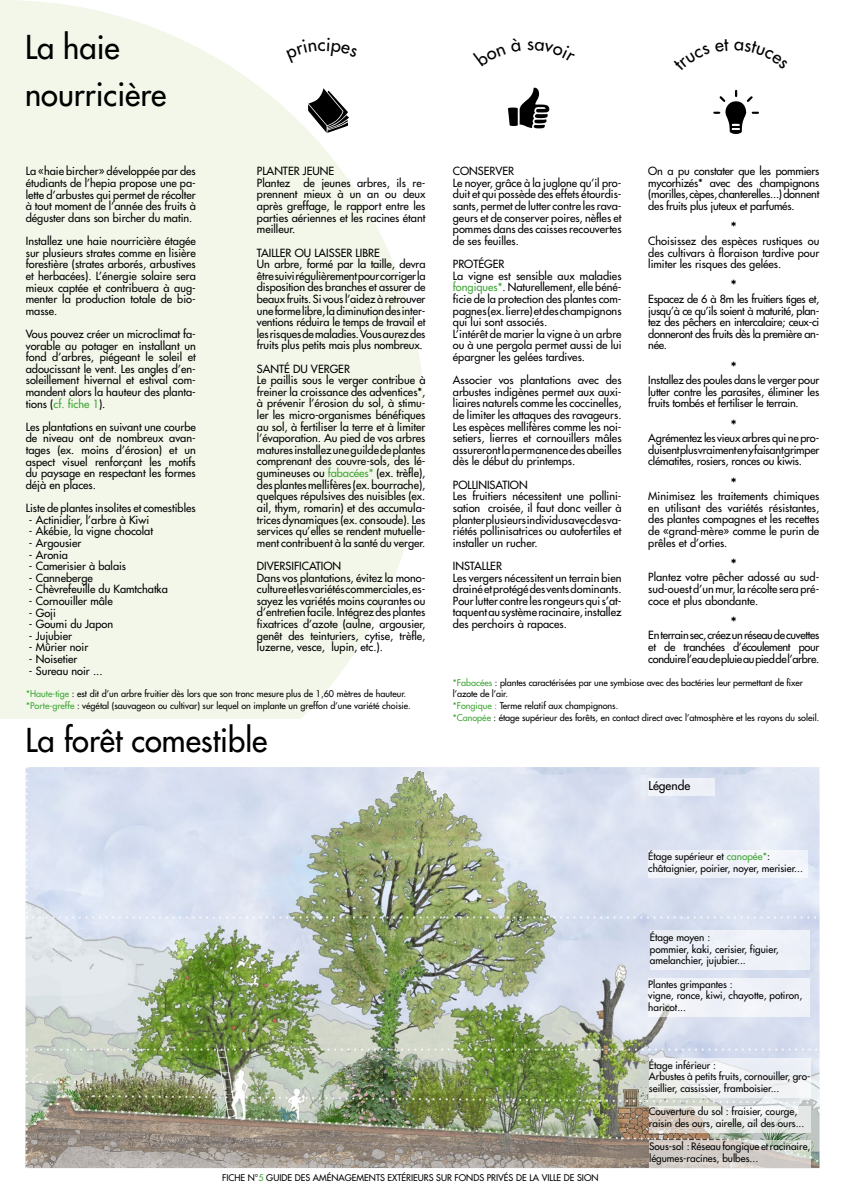
<style>
.page{position:relative;width:842px;height:1191px;background:#fff}
.page>*{position:absolute;margin:0;border:0;box-sizing:border-box;transform-origin:0 0}
.t1{font:32px/46.4px "Futura";color:#000}
.t2{font:15px "Futura";color:#000}
.t3{font:12px "Futura";color:#000}
.t4{font:11px/11.6px "Futura";color:#000;text-align:justify}
.t5{font:10px/11.6px "Futura";color:#000}
.t6{font:9px/11.6px "Futura";color:#000}
.s1{color:#3fa535}
.s2{color:#010202}
</style>
<div class="page">
<svg style="left:508px;top:87px;width:42px;height:42px"></svg>
<svg style="left:0;top:0;width:424px;height:719px;background:#f3f8ec"></svg>
<svg style="left:303px;top:86px;width:53px;height:50px"></svg>
<img style="left:26px;top:918px;width:793px;height:130px">
<svg style="left:25px;top:767px;width:795px;height:151px;background:#ced6da"></svg>
<div style="left:650px;top:931px;width:160px;height:39px;background:#eef1f8"></div>
<div style="left:648px;top:977px;width:162px;height:39px;background:#eff2f9"></div>
<div style="left:648px;top:850px;width:160px;height:27px;background:#f1f4fa"></div>
<div style="left:26px;top:685px;width:399px;height:35px;background:linear-gradient(to right,#eef4e2,#fdfefc)"></div>
<img style="left:25px;top:1048px;width:795px;height:121px">
<div style="left:649px;top:1058px;width:161px;height:39px;background:linear-gradient(to right,#f0f1ef,#edf0f6)"></div>
<div style="left:648px;top:778px;width:67px;height:18px;background:#eef1f8"></div>
<svg style="left:713px;top:89px;width:46px;height:45px"></svg>
<svg style="left:286px;top:37px;width:72px;height:26px"></svg>
<h1 class="t1" style="left:25px;top:24px;width:143px">La haie nourricière</h1>
<p class="t4" style="left:26px;top:166px;width:172px">La «haie bircher» développée par des étudiants de l’hepia propose une pa&shy;lette d’arbustes qui permet de récolter à tout moment de l’année des fruits à déguster dans son bircher du matin.</p>
<p class="t4" style="left:26px;top:235px;width:172px">Installez une haie nourricière étagée sur plusieurs strates comme en lisière forestière (strates arborés, arbustives et herbacées). L’énergie solaire sera mieux captée et contribuera à aug&shy;menter la production totale de bio&shy;masse.</p>
<p class="t4" style="left:26px;top:328px;width:172px">Vous pouvez créer un microclimat fa&shy;vorable au potager en installant un fond d’arbres, piégeant le soleil et adoucissant le vent. Les angles d’en&shy;soleillement hivernal et estival com&shy;mandent alors la hauteur des planta&shy;tions (<span class="s1">cf. fiche 1</span>).</p>
<p class="t4" style="left:26px;top:421px;width:172px">Les plantations en suivant une courbe de niveau ont de nombreux avan&shy;tages (ex. moins d’érosion) et un aspect visuel renforçant les motifs du paysage en respectant les formes déjà en places.</p>
<p class="t4" style="left:26px;top:502px;width:172px">Liste de plantes insolites et comestibles</p>
<p class="t4" style="left:29px;top:514px;width:122px">- Actinidier, l’arbre à Kiwi</p>
<p class="t4" style="left:29px;top:525px;width:126px">- Akébie, la vigne chocolat</p>
<p class="t4" style="left:29px;top:537px;width:54px">- Argousier</p>
<p class="t4" style="left:29px;top:549px;width:41px">- Aronia</p>
<p class="t4" style="left:29px;top:560px;width:99px">- Camerisier à balais</p>
<p class="t4" style="left:29px;top:572px;width:65px">- Canneberge</p>
<p class="t4" style="left:29px;top:583px;width:140px">- Chèvrefeuille du Kamtchatka</p>
<p class="t4" style="left:29px;top:595px;width:85px">- Cornouiller mâle</p>
<p class="t4" style="left:29px;top:607px;width:28px">- Goji</p>
<p class="t4" style="left:29px;top:618px;width:86px">- Goumi du Japon</p>
<p class="t4" style="left:29px;top:630px;width:45px">- Jujubier</p>
<p class="t4" style="left:29px;top:641px;width:61px">- Mûrier noir</p>
<p class="t4" style="left:29px;top:653px;width:50px">- Noisetier</p>
<p class="t4" style="left:29px;top:665px;width:75px">- Sureau noir ...</p>
<p class="t4" style="left:257px;top:165px;width:170px;text-align:left">PLANTER JEUNE<br>Plantez de jeunes arbres, ils re&shy;prennent mieux à un an ou deux après greffage, le rapport entre les parties aériennes et les racines étant meilleur.</p>
<p class="t4" style="left:257px;top:247px;width:170px;text-align:left">TAILLER OU LAISSER LIBRE<br>Un arbre, formé par la taille, devra être suivi régulièrement pour corriger la disposition des branches et assurer de beaux fruits. Si vous l’aidez à retrouver une forme libre, la diminution des inter&shy;ventions réduira le temps de travail et les risques de maladies. Vous aurez des fruits plus petits mais plus nombreux.</p>
<p class="t4" style="left:257px;top:363px;width:170px;text-align:left">SANTÉ DU VERGER<br>Le paillis sous le verger contribue à freiner la croissance des adventices*, à prévenir l’érosion du sol, à stimu&shy;ler les micro-organismes bénéfiques au sol, à fertiliser la terre et à limiter l’évaporation. Au pied de vos arbres matures installez une guilde de plantes comprenant des couvre-sols, des lé&shy;gumineuses ou <span class="s1">fabacées*</span> (ex. trèfle), des plantes mellifères (ex. bourrache), quelques répulsives des nuisibles (ex. ail, thym, romarin) et des accumula&shy;trices dynamiques (ex. consoude). Les services qu’elles se rendent mutuelle&shy;ment contribuent à la santé du verger.</p>
<p class="t4" style="left:257px;top:560px;width:170px;text-align:left">DIVERSIFICATION<br>Dans vos plantations, évitez la mono&shy;culture et les variétés commerciales, es&shy;sayez les variétés moins courantes ou d’entretien facile. Intégrez des plantes fixatrices d’azote (aulne, argousier, genêt des teinturiers, cytise, trèfle, luzerne, vesce, lupin, etc.).</p>
<p class="t6" style="left:26px;top:688px;width:386px"><span class="s1">*Haute-tige</span> : est dit d’un arbre fruitier dès lors que son tronc mesure plus de 1,60 mètres de hauteur. <span class="s1">*Porte-greffe</span> : végétal (sauvageon ou cultivar) sur lequel on implante un greffon d’une variété choisie.</p>
<h1 class="t1" style="left:26px;top:717px;width:243px">La forêt comestible</h1>
<p class="t4" style="left:453px;top:165px;width:170px;text-align:left">CONSERVER<br>Le noyer, grâce à la juglone qu’il pro&shy;duit et qui possède des effets étourdis&shy;sants, permet de lutter contre les rava&shy;geurs et de conserver poires, nèfles et pommes dans des caisses recouvertes de ses feuilles.</p>
<p class="t4" style="left:453px;top:258px;width:170px;text-align:left">PROTÉGER<br>La vigne est sensible aux maladies <span class="s1">fongiques*</span>. Naturellement, elle béné&shy;ficie de la protection des plantes com&shy;pagnes (ex. lierre) et des champignons qui lui sont associés.<br>L’intérêt de marier la vigne à un arbre ou à une pergola permet aussi de lui épargner les gelées tardives.</p>
<p class="t4" style="left:453px;top:374px;width:170px">Associer vos plantations avec des arbustes indigènes permet aux auxi&shy;liaires naturels comme les coccinelles, de limiter les attaques des ravageurs.<br>Les espèces mellifères comme les noi&shy;setiers, lierres et cornouillers mâles assureront la permanence des abeilles dès le début du printemps.</p>
<p class="t4" style="left:453px;top:479px;width:170px;text-align:left">POLLINISATION<br>Les fruitiers nécessitent une pollini&shy;sation croisée, il faut donc veiller à planter plusieurs individus avec des va&shy;riétés pollinisatrices ou autofertiles et installer un rucher.</p>
<p class="t4" style="left:453px;top:560px;width:170px;text-align:left">INSTALLER<br>Les vergers nécessitent un terrain bien drainé et protégé des vents dominants.<br>Pour lutter contre les rongeurs qui s’at&shy;taquent au système racinaire, installez des perchoirs à rapaces.</p>
<p class="t4" style="left:648px;top:165px;width:173px">On a pu constater que les pommiers mycorhizés* avec des champignons (morilles, cèpes, chanterelles...) donnent des fruits plus juteux et parfumés.</p>
<h2 class="t2" style="left:730px;top:218px;width:8px">*</h2>
<p class="t4" style="left:648px;top:235px;width:173px">Choisissez des espèces rustiques ou des cultivars à floraison tardive pour limiter les risques des gelées.</p>
<h2 class="t2" style="left:730px;top:276px;width:8px">*</h2>
<p class="t4" style="left:648px;top:293px;width:173px">Espacez de 6 à 8m les fruitiers tiges et, jusqu’à ce qu’ils soient à maturité, plan&shy;tez des pêchers en intercalaire; ceux-ci donneront des fruits dès la première an&shy;née.</p>
<h2 class="t2" style="left:730px;top:357px;width:8px">*</h2>
<p class="t4" style="left:648px;top:374px;width:173px">Installez des poules dans le verger pour lutter contre les parasites, éliminer les fruits tombés et fertiliser le terrain.</p>
<h2 class="t2" style="left:730px;top:415px;width:8px">*</h2>
<p class="t4" style="left:648px;top:432px;width:173px">Agrémentez les vieux arbres qui ne pro&shy;duisent plus vraiment en y faisant grimper clématites, rosiers, ronces ou kiwis.</p>
<h2 class="t2" style="left:730px;top:473px;width:8px">*</h2>
<p class="t4" style="left:648px;top:490px;width:173px">Minimisez les traitements chimiques en utilisant des variétés résistantes, des plantes compagnes et les recettes de «grand-mère» comme le purin de prêles et d’orties.</p>
<h2 class="t2" style="left:730px;top:555px;width:8px">*</h2>
<p class="t4" style="left:648px;top:571px;width:173px">Plantez votre pêcher adossé au sud&shy;sud-ouest d’un mur, la récolte sera pré&shy;coce et plus abondante.</p>
<h2 class="t2" style="left:730px;top:613px;width:8px">*</h2>
<p class="t4" style="left:648px;top:629px;width:173px">En terrain sec, créez un réseau de cuvettes et de tranchées d’écoulement pour conduire l’eau de pluie au pied de l’arbre.</p>
<p class="t6" style="left:453px;top:677px;width:368px"><span class="s1">*Fabacées</span> : plantes caractérisées par une symbiose avec des bactéries leur permettant de fixer l’azote de l’air.<br><span class="s1">*Fongique :</span> Terme relatif aux champigno<span class="s2">ns.<br></span><span class="s1">*Canopée</span> : étage supérieur des forêts, en contact direct avec l’atmosphère et les rayons du soleil.</p>
<p class="t3" style="left:648px;top:778px;width:43px">Légende</p>
<p class="t5" style="left:648px;top:850px;width:156px">Étage supérieur et <span class="s1">canopée*</span>: châtaignier, poirier, noyer, merisier...</p>
<p class="t5" style="left:650px;top:931px;width:130px">Étage moyen :<br>pommier, kaki, cerisier, figuier, amelanchier, jujubier...</p>
<p class="t5" style="left:648px;top:978px;width:156px">Plantes grimpantes :<br>vigne, ronce, kiwi, chayotte, potiron, haricot...</p>
<p class="t5" style="left:649px;top:1059px;width:163px">Étage inférieur :<br>Arbustes à petits fruits, cornouiller, gro&shy;seillier, cassissier, framboisier...</p>
<p class="t5" style="left:649px;top:1105px;width:157px">Couverture du sol : fraisier, courge, raisin des ours, airelle, ail des ours...</p>
<p class="t5" style="left:649px;top:1140px;width:163px">Sous-sol : Réseau fongique et racinaire, légumes-racines, bulbes...</p>
<p class="t6" style="left:222px;top:1172px;width:378px">FICHE N°<span class="s1">5</span> GUIDE DES AMÉNAGEMENTS EXTÉRIEURS SUR FONDS PRIVÉS DE LA VILLE DE SION</p>
</div>
